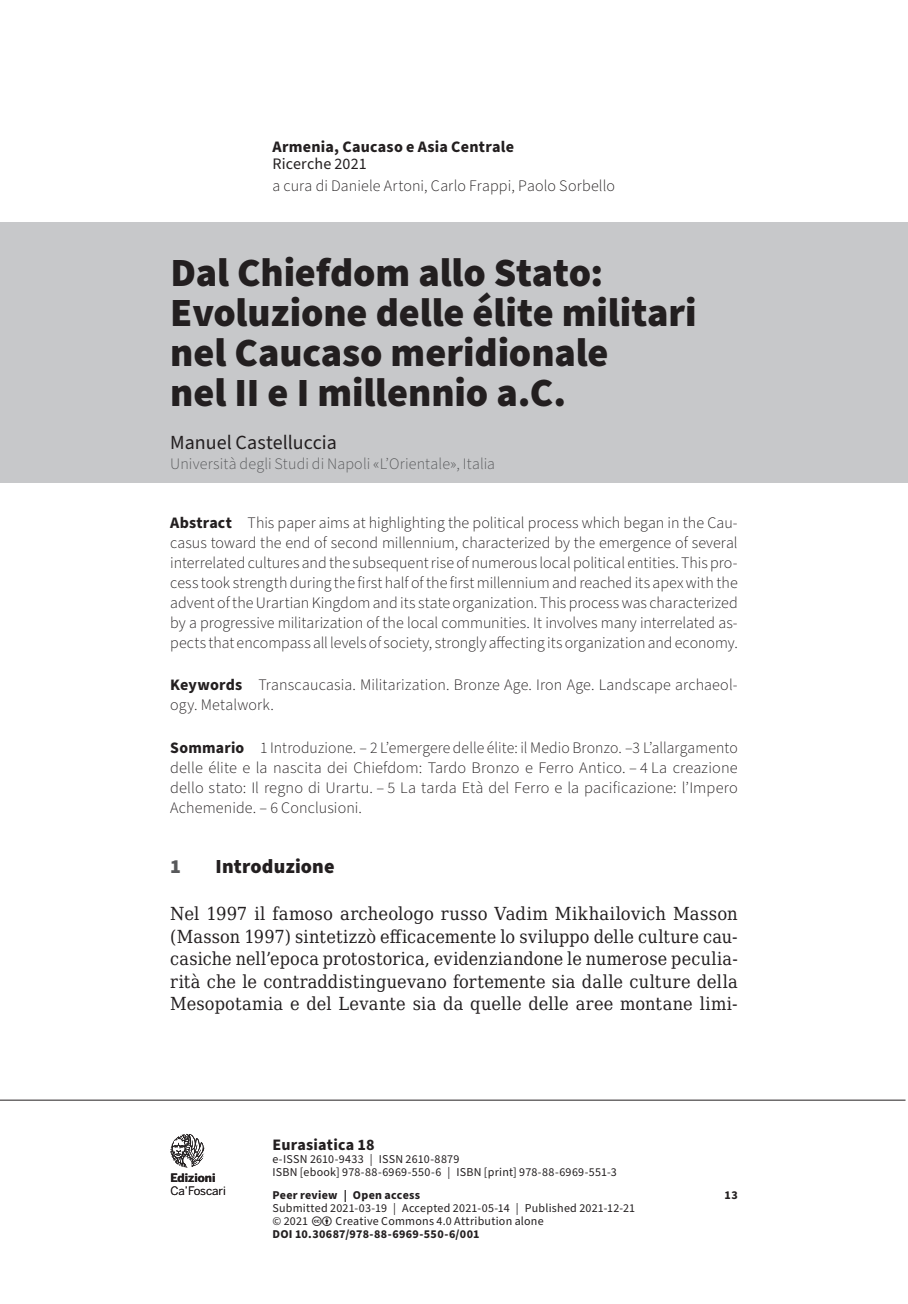
<style>
.page{position:relative;width:908px;height:1304px;background:#fff}
.page>*{position:absolute;margin:0;border:0;box-sizing:border-box;transform-origin:0 0}
.t1{font:900 40px/40px "Source Sans Pro";letter-spacing:-.005em;color:#231f20}
.t2{font:20px "Source Sans Pro";color:#231f20}
.t3{font:900 20px "Source Sans Pro";letter-spacing:.01em;color:#231f20}
.t4{font:900 20px "Source Sans Pro";color:#57585a}
.t5{font:18px/22.4px "DejaVu Serif Condensed";letter-spacing:.015em;color:#231f20;text-align:justify}
.t6{font:300 16px/20px "Source Sans Pro";letter-spacing:.01em;color:#231f20;text-align:justify}
.t7{font:300 16px "Source Sans Pro";letter-spacing:.005em;color:#57585a}
.t8{font:700 16px "Source Sans Pro";letter-spacing:.015em;color:#231f20}
.t9{font:16px "Source Sans Pro";letter-spacing:.01em;color:#231f20}
.t10{font:12px/12.4px "Source Sans Pro";letter-spacing:.02em;color:#231f20}
.t11{font:700 12px "Source Sans Pro";letter-spacing:.025em;color:#231f20}
.t12{font:11.6px "Benton Sans";letter-spacing:-.01em;color:#231f20}
.t13{font:700 11.6px "Benton Sans";color:#231f20}
.s1{font-weight:700}
</style>
<div class="page">
<hr style="left:0;top:1100px;width:905px;height:1px;background:#231f20">
<svg style="left:170px;top:1134px;width:34px;height:33px"></svg>
<div style="left:0;top:223px;width:907px;height:260px;background:#c7c8ca"></div>
<p class="t8" style="left:272px;top:136px;width:243px">Armenia, Caucaso e Asia Centrale</p>
<p class="t9" style="left:272px;top:153px;width:96px">Ricerche 2021</p>
<p class="t6" style="left:272px;top:176px;width:344px">a cura di Daniele Artoni, Carlo Frappi, Paolo Sorbello</p>
<h1 class="t1" style="left:170px;top:254px;width:528px">Dal Chiefdom allo Stato:<br>Evoluzione delle élite militari nel Caucaso meridionale<br>nel II e I millennio a.C.</h1>
<p class="t2" style="left:170px;top:429px;width:168px">Manuel Castelluccia</p>
<p class="t7" style="left:170px;top:453px;width:326px">Università degli Studi di Napoli «L’Orientale», Italia</p>
<p class="t6" style="left:170px;top:513px;width:568px"><span class="s1">Abstract</span> This paper aims at highlighting the political process which began in the Cau&shy;casus toward the end of second millennium, characterized by the emergence of several interrelated cultures and the subsequent rise of numerous local political entities. This pro&shy;cess took strength during the first half of the first millennium and reached its apex with the advent of the Urartian Kingdom and its state organization. This process was characterized by a progressive militarization of the local communities. It involves many interrelated as&shy;pects that encompass all levels of society, strongly affecting its organization and economy.</p>
<p class="t6" style="left:170px;top:676px;width:568px"><span class="s1">Keywords</span> Transcaucasia. Militarization. Bronze Age. Iron Age. Landscape archaeol&shy;ogy. Metalwork.</p>
<p class="t6" style="left:170px;top:738px;width:568px"><span class="s1">Sommario</span> 1 Introduzione. – 2 L’emergere delle élite: il Medio Bronzo. –3 L’allargamento delle élite e la nascita dei Chiefdom: Tardo Bronzo e Ferro Antico. – 4 La creazione dello stato: Il regno di Urartu. – 5 La tarda Età del Ferro e la pacificazione: l’Impero Achemenide. – 6 Conclusioni.</p>
<p class="t4" style="left:170px;top:853px;width:12px">1</p>
<p class="t3" style="left:215px;top:853px;width:120px">Introduzione</p>
<p class="t5" style="left:170px;top:902px;width:569px">Nel 1997 il famoso archeologo russo Vadim Mikhailovich Masson (Masson 1997) sintetizzò efficacemente lo sviluppo delle culture cau&shy;casiche nell’epoca protostorica, evidenziandone le numerose peculia&shy;rità che le contraddistinguevano fortemente sia dalle culture della Mesopotamia e del Levante sia da quelle delle aree montane limi-</p>
<p class="t13" style="left:170px;top:1171px;width:47px">Edizioni</p>
<p class="t12" style="left:170px;top:1183px;width:57px">Ca’Foscari</p>
<p class="t8" style="left:272px;top:1134px;width:104px">Eurasiatica 18</p>
<p class="t10" style="left:272px;top:1153px;width:346px">e-ISSN 2610-9433 | ISSN 2610-8879<br>ISBN [ebook] 978-88-6969-550-6 | ISBN [print] 978-88-6969-551-3</p>
<p class="t11" style="left:272px;top:1187px;width:149px">Peer review | Open access</p>
<p class="t11" style="left:724px;top:1187px;width:15px">13</p>
<p class="t10" style="left:272px;top:1202px;width:364px;line-height:13px">Submitted 2021-03-19 | Accepted 2021-05-14 | Published 2021-12-21 © 2021</p>
<p class="t10" style="left:335px;top:1215px;width:209px">Creative Commons 4.0 Attribution alone</p>
<p class="t11" style="left:272px;top:1226px;width:208px">DOI 10.30687/978-88-6969-550-6/001</p>
</div>
